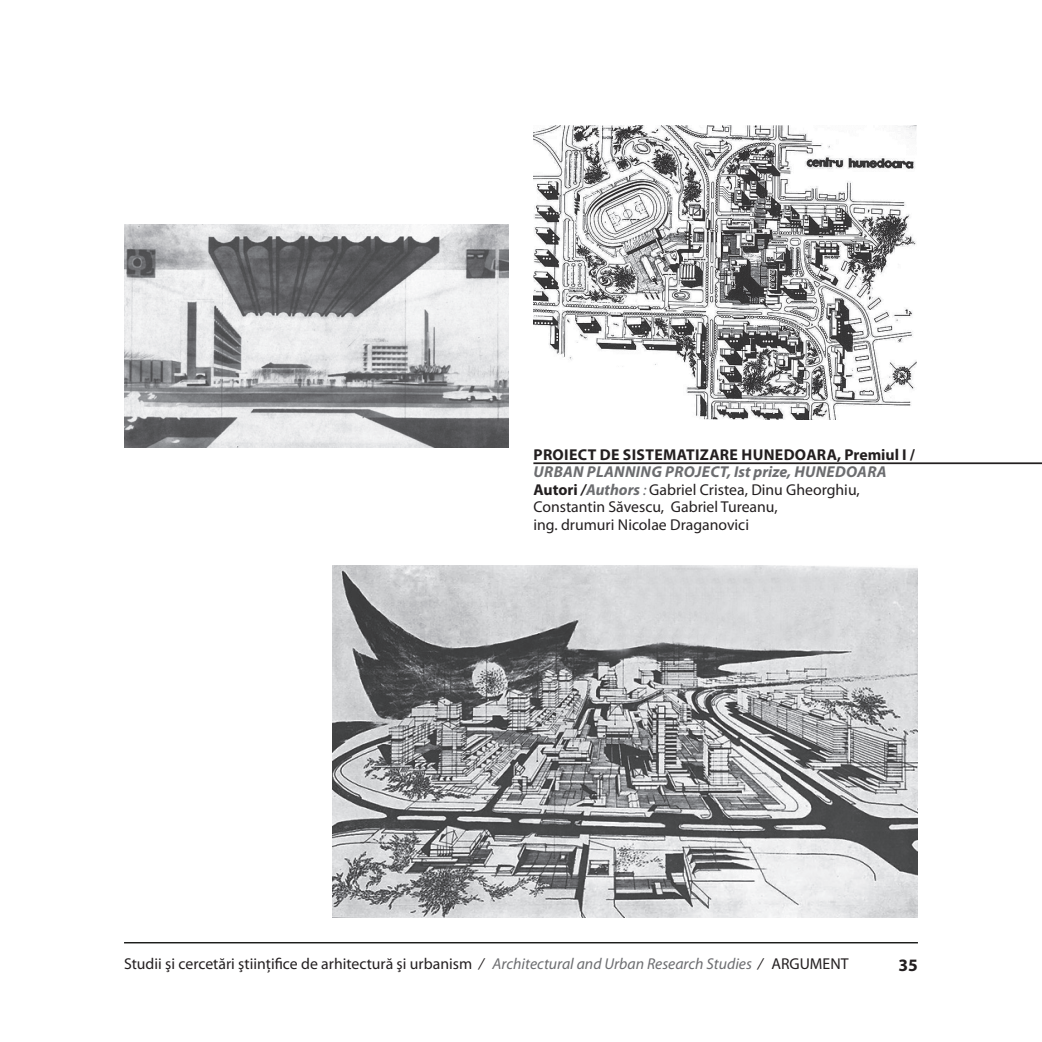
<style>
.page{position:relative;width:1042px;height:1042px;background:#fff}
.page>*{position:absolute;margin:0;border:0;box-sizing:border-box;transform-origin:0 0}
.t1{font:700 17.5px "Myriad Pro";color:#231f20}
.t2{font:15.75px/17.5px "Myriad Pro";color:#231f20}
.t3{font:700 15.75px "Myriad Pro";color:#231f20}
.s1{font-weight:700;font-style:italic;color:#6c6d70}
.s2{font-weight:700}
.s3{font-weight:700;font-style:italic}
.s4{font-style:italic;color:#6c6d70}
.s5{font-style:italic}
</style>
<div class="page">
<hr style="left:124px;top:942px;width:794px;height:1px;background:#040503">
<img style="left:332px;top:566px;width:586px;height:352px">
<img style="left:533px;top:125px;width:384px;height:294px">
<img style="left:124px;top:225px;width:384px;height:223px">
<hr style="left:533px;top:462px;width:509px;height:2px;background:#231f20">
<p class="t3" style="left:533px;top:444px;width:20px">PROIECT</p>
<p class="t3" style="left:600px;top:444px;width:33px">DE SISTEMATI</p>
<p class="t3" style="left:700px;top:444px;width:20px">ZARE</p>
<p class="t3" style="left:741px;top:444px;width:23px">HUNEDOARA</p>
<p class="t3" style="left:837px;top:444px;width:79px">, PREMIUL I /</p>
<p class="t2" style="left:533px;top:463px;width:328px"><span class="s1">URBAN PLA NNING PROJECT, IST PRIZE, HUNEDOARA </span><span class="s2">AUTORI</span> <span class="s3">/</span><span class="s1">AUTHORS</span> <span class="s4">:</span> Gabriel Cristea, Dinu Gheorghiu, Constantin Săvescu, Gabriel Tureanu,<br>ing. drumuri Nicolae Draganovici</p>
<p class="t2" style="left:124px;top:955px;width:726px">Studii şi cercetări ştiinţifice de arhitectură şi urbanism <span class="s5">/</span> <span class="s4">Architectural and Urban Research Studies</span> <span class="s5">/</span> ARGUMENT</p>
<p class="t1" style="left:898px;top:953px;width:21px">35</p>
</div>
